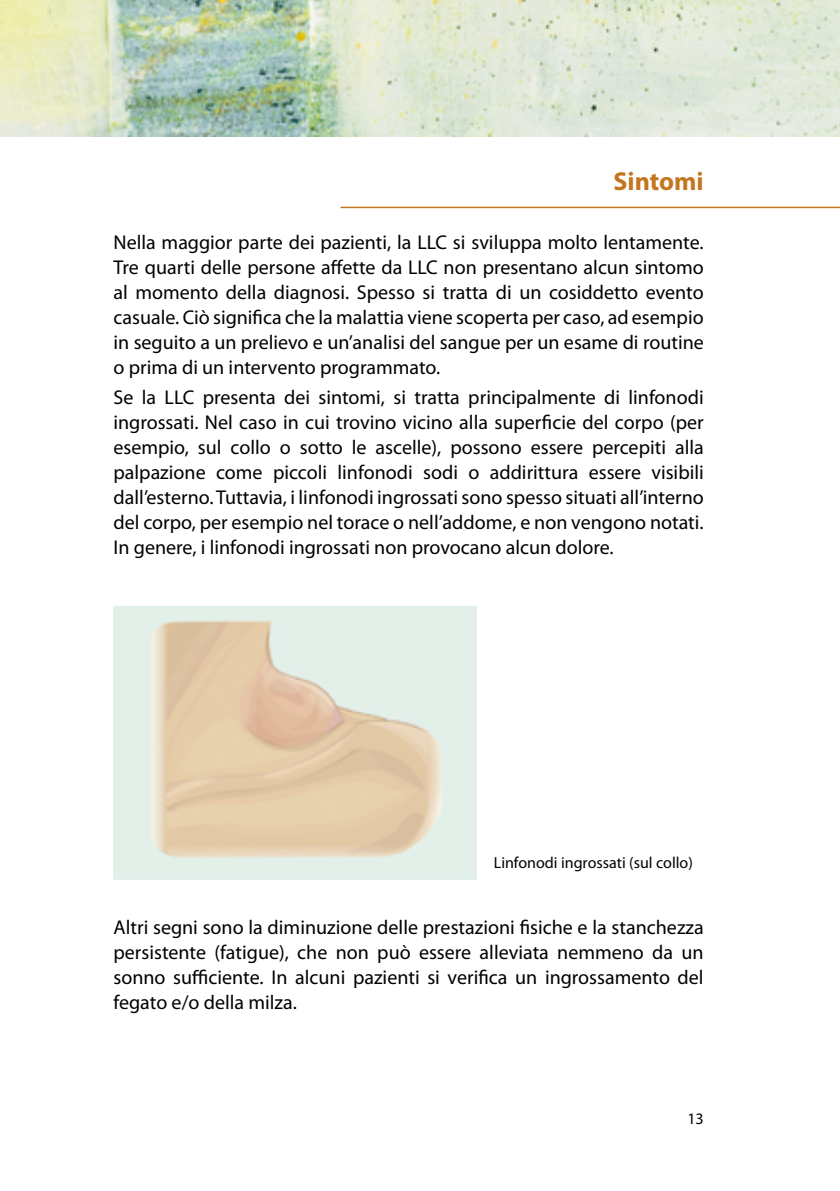
<style>
.page{position:relative;width:840px;height:1191px;background:#fff}
.page>*{position:absolute;margin:0;border:0;box-sizing:border-box;transform-origin:0 0}
.t1{font:700 26px "Myriad Pro";color:#c47520}
.t2{font:20px/25px "Myriad Pro";color:#000;text-align:justify}
.t3{font:16px "Myriad Pro";color:#000}
</style>
<div class="page">
<img style="left:0;top:0;width:839px;height:136px">
<hr style="left:340px;top:207px;width:499px;height:1px;background:#c47520">
<svg style="left:113px;top:607px;width:363px;height:272px;background:#e3dcc7"></svg>
<h1 class="t1" style="left:613px;top:164px;width:92px">Sintomi</h1>
<p class="t2" style="left:113px;top:229px;width:591px">Nella maggior parte dei pazienti, la LLC si sviluppa molto lentamente.<br>Tre quarti delle persone affette da LLC non presentano alcun sintomo al momento della diagnosi. Spesso si tratta di un cosiddetto evento casuale. Ciò significa che la malattia viene scoperta per caso, ad esempio in seguito a un prelievo e un’analisi del sangue per un esame di routine o prima di un intervento programmato.</p>
<p class="t2" style="left:113px;top:385px;width:591px">Se la LLC presenta dei sintomi, si tratta principalmente di linfonodi ingrossati. Nel caso in cui trovino vicino alla superficie del corpo (per esempio, sul collo o sotto le ascelle), possono essere percepiti alla palpazione come piccoli linfonodi sodi o addirittura essere visibili dall’esterno. Tuttavia, i linfonodi ingrossati sono spesso situati all’interno del corpo, per esempio nel torace o nell’addome, e non vengono notati.<br>In genere, i linfonodi ingrossati non provocano alcun dolore.</p>
<p class="t3" style="left:493px;top:853px;width:200px">Linfonodi ingrossati (sul collo)</p>
<p class="t2" style="left:113px;top:914px;width:591px">Altri segni sono la diminuzione delle prestazioni fisiche e la stanchezza persistente (fatigue), che non può essere alleviata nemmeno da un sonno sufficiente. In alcuni pazienti si verifica un ingrossamento del fegato e/o della milza.</p>
<p class="t3" style="left:687px;top:1108px;width:18px">13</p>
</div>
